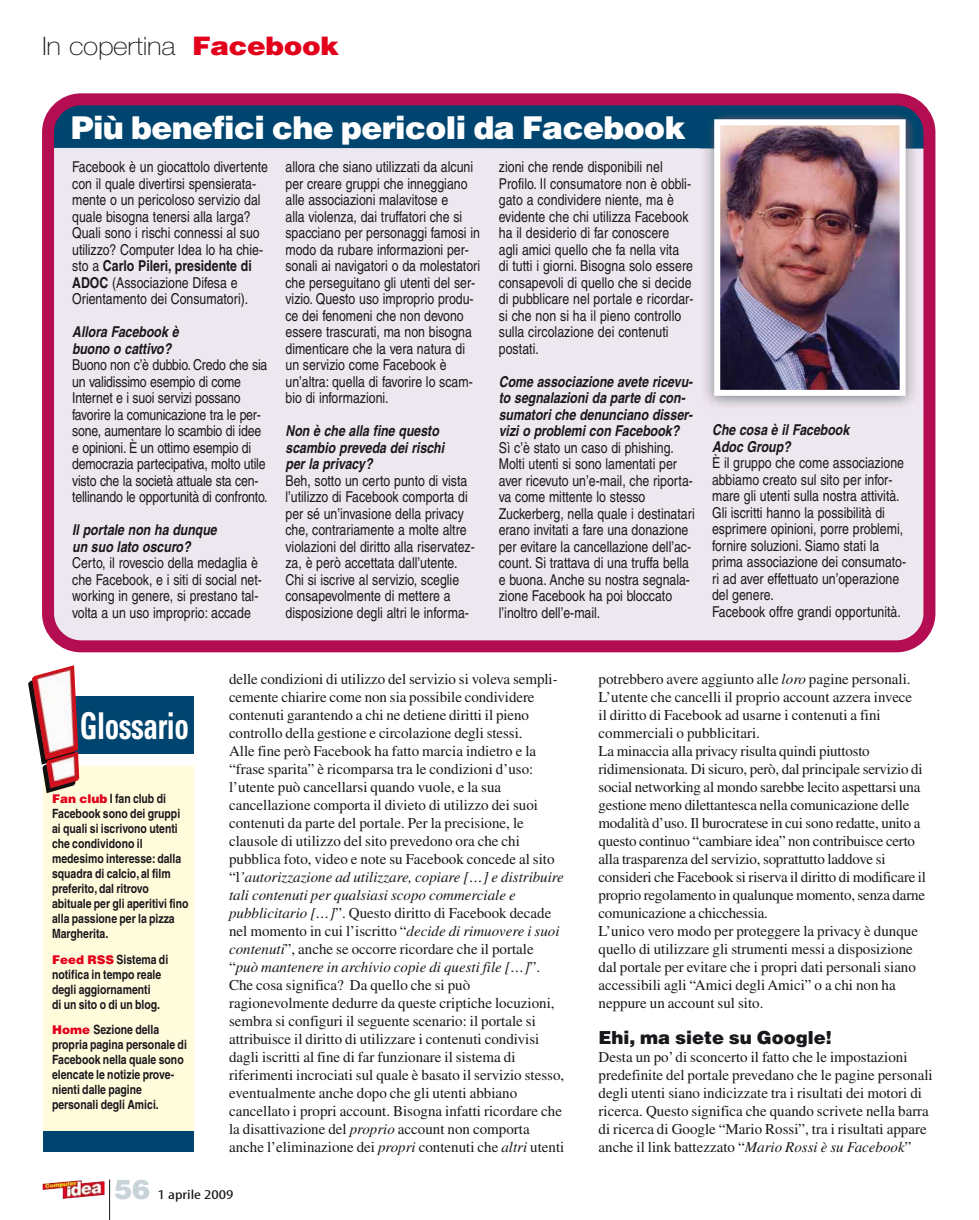
<style>
.page{position:relative;width:979px;height:1220px;background:#fff}
.page>*{position:absolute;margin:0;border:0;box-sizing:border-box;transform-origin:0 0}
.t1{font:700 condensed 36.9px "Univers LT";letter-spacing:-.02em;color:#fff;scale:.79 1}
.t2{font:900 31.5px "Helvetica LT";letter-spacing:-.02em;color:#fff}
.t3{font:100 25.5px "Helvetica Neue LT";letter-spacing:-.01em;color:#1a171c;scale:1.1 1}
.t4{font:900 18px "Helvetica LT";color:#1a171c}
.t5{font:15px/18px "Times LT";color:#1a171c}
.t6{font:condensed 15px/16.5px "Helvetica LT";color:#1a171c}
.t7{font:italic 700 condensed 15px/16.5px "Helvetica LT";color:#1a171c}
.t8{font:condensed 13.5px "Myriad";color:#1a171c;scale:1.4 1}
.t9{font:700 condensed 12.75px/15px "Helvetica LT";color:#1a171c}
.s1{font-family:"Helvetica LT";font-weight:900;color:#e2001a}
.s2{font-weight:700}
.s3{font-weight:900;font-stretch:normal;font-size:12px;color:#e2001a}
.s4{font-style:italic}
.s5{font-family:"Helvetica LT";font-weight:900;font-stretch:normal;font-size:27px;color:#c8d3d9}
</style>
<div class="page">
<img style="left:43px;top:1180px;width:62px;height:19px">
<hr style="left:109px;top:1179px;width:1px;height:41px;background:#1a171c">
<svg style="left:42px;top:93px;width:893px;height:559px;background:#d8cbda"></svg>
<img style="left:721px;top:126px;width:177px;height:263px">
<div style="left:714px;top:119px;width:191px;height:277px;border:6px solid #fff"></div>
<div style="left:44px;top:731px;width:150px;height:407px;background:#fffbdb"></div>
<div style="left:41px;top:696px;width:153px;height:64px;background:#00456f"></div>
<div style="left:44px;top:754px;width:150px;height:12px;background:#fff"></div>
<img style="left:28px;top:678px;width:37px;height:115px">
<img style="left:32px;top:665px;width:47px;height:123px">
<div style="left:43px;top:1131px;width:151px;height:21px;background:#00456f"></div>
<h3 class="t3" style="left:42px;top:31px;width:271px">In copertina <span class="s1">Facebook</span></h3>
<h2 class="t2" style="left:71px;top:112px;width:616px">Più benefici che pericoli da Facebook</h2>
<p class="t6" style="left:72px;top:160px;width:197px">Facebook è un giocattolo divertente con il quale divertirsi spensierata&shy;mente o un pericoloso servizio dal quale bisogna tenersi alla larga?<br>Quali sono i rischi connessi al suo utilizzo? Computer Idea lo ha chie&shy;sto a <span class="s2">Carlo Pileri, presidente di ADOC</span> (Associazione Difesa e Orientamento dei Consumatori).</p>
<p class="t7" style="left:72px;top:325px;width:108px">Allora Facebook è buono o cattivo?</p>
<p class="t6" style="left:72px;top:358px;width:197px">Buono non c’è dubbio. Credo che sia un validissimo esempio di come Internet e i suoi servizi possano favorire la comunicazione tra le per&shy;sone, aumentare lo scambio di idee e opinioni. È un ottimo esempio di democrazia partecipativa, molto utile visto che la società attuale sta cen&shy;tellinando le opportunità di confronto.</p>
<p class="t7" style="left:72px;top:523px;width:146px">Il portale non ha dunque un suo lato oscuro?</p>
<p class="t6" style="left:72px;top:556px;width:191px">Certo, il rovescio della medaglia è che Facebook, e i siti di social net&shy;working in genere, si prestano tal&shy;volta a un uso improprio: accade</p>
<p class="t6" style="left:285px;top:160px;width:196px">allora che siano utilizzati da alcuni per creare gruppi che inneggiano alle associazioni malavitose e<br>alla violenza, dai truffatori che si spacciano per personaggi famosi in modo da rubare informazioni per&shy;sonali ai navigatori o da molestatori che perseguitano gli utenti del ser&shy;vizio. Questo uso improprio produ&shy;ce dei fenomeni che non devono essere trascurati, ma non bisogna dimenticare che la vera natura di un servizio come Facebook è un’altra: quella di favorire lo scam&shy;bio di informazioni.</p>
<p class="t7" style="left:285px;top:424px;width:160px">Non è che alla fine questo scambio preveda dei rischi per la privacy?</p>
<p class="t6" style="left:285px;top:474px;width:191px">Beh, sotto un certo punto di vista l’utilizzo di Facebook comporta di per sé un’invasione della privacy che, contrariamente a molte altre violazioni del diritto alla riservatez&shy;za, è però accettata dall’utente.<br>Chi si iscrive al servizio, sceglie consapevolmente di mettere a disposizione degli altri le informa-</p>
<p class="t6" style="left:499px;top:160px;width:196px">zioni che rende disponibili nel<br>Profilo. Il consumatore non è obbli&shy;gato a condividere niente, ma è evidente che chi utilizza Facebook ha il desiderio di far conoscere<br>agli amici quello che fa nella vita<br>di tutti i giorni. Bisogna solo essere consapevoli di quello che si decide di pubblicare nel portale e ricordar&shy;si che non si ha il pieno controllo sulla circolazione dei contenuti postati.</p>
<p class="t7" style="left:499px;top:375px;width:196px">Come associazione avete ricevu&shy;to segnalazioni da parte di con&shy;sumatori che denunciano disser&shy;vizi o problemi con Facebook?</p>
<p class="t6" style="left:499px;top:441px;width:197px">Sì c’è stato un caso di phishing.<br>Molti utenti si sono lamentati per aver ricevuto un’e-mail, che riporta&shy;va come mittente lo stesso Zuckerberg, nella quale i destinatari erano invitati a fare una donazione per evitare la cancellazione dell’ac&shy;count. Si trattava di una truffa bella e buona. Anche su nostra segnala&shy;zione Facebook ha poi bloccato l’inoltro dell’e-mail.</p>
<p class="t7" style="left:712px;top:423px;width:139px">Che cosa è il Facebook<br>Adoc Group?</p>
<p class="t6" style="left:712px;top:456px;width:196px">È il gruppo che come associazione abbiamo creato sul sito per infor&shy;mare gli utenti sulla nostra attività.<br>Gli iscritti hanno la possibilità di esprimere opinioni, porre problemi, fornire soluzioni. Siamo stati la prima associazione dei consumato&shy;ri ad aver effettuato un’operazione del genere.<br>Facebook offre grandi opportunità.</p>
<h1 class="t1" style="left:80px;top:703px;width:140px">Glossario</h1>
<p class="t9" style="left:52px;top:792px;width:138px"><span class="s3">Fan club</span> I fan club di<br>Facebook sono dei gruppi ai quali si iscrivono utenti che condividono il medesimo interesse: dalla squadra di calcio, al film preferito, dal ritrovo abituale per gli aperitivi fino alla passione per la pizza<br>Margherita.</p>
<p class="t9" style="left:52px;top:953px;width:118px"><span class="s3">Feed RSS</span> Sistema di notifica in tempo reale degli aggiornamenti<br>di un sito o di un blog.</p>
<p class="t9" style="left:52px;top:1024px;width:136px"><span class="s3">Home</span> Sezione della propria pagina personale di<br>Facebook nella quale sono elencate le notizie prove&shy;nienti dalle pagine personali degli Amici.</p>
<p class="t5" style="left:229px;top:671px;width:337px">delle condizioni di utilizzo del servizio si voleva sempli&shy;cemente chiarire come non sia possibile condividere contenuti garantendo a chi ne detiene diritti il pieno controllo della gestione e circolazione degli stessi.<br>Alle fine però Facebook ha fatto marcia indietro e la “frase sparita” è ricomparsa tra le condizioni d’uso: l’utente può cancellarsi quando vuole, e la sua cancellazione comporta il divieto di utilizzo dei suoi contenuti da parte del portale. Per la precisione, le clausole di utilizzo del sito prevedono ora che chi pubblica foto, video e note su Facebook concede al sito “l<span class="s4">’autorizzazione ad utilizzare, copiare […] e distribuire tali contenuti per qualsiasi scopo commerciale e pubblicitario […]</span>”. Questo diritto di Facebook decade nel momento in cui l’iscritto “<span class="s4">decide di rimuovere i suoi contenuti</span>”, anche se occorre ricordare che il portale “<span class="s4">può mantenere in archivio copie di questi file […]</span>”.<br>Che cosa significa? Da quello che si può ragionevolmente dedurre da queste criptiche locuzioni, sembra si configuri il seguente scenario: il portale si attribuisce il diritto di utilizzare i contenuti condivisi dagli iscritti al fine di far funzionare il sistema di riferimenti incrociati sul quale è basato il servizio stesso, eventualmente anche dopo che gli utenti abbiano cancellato i propri account. Bisogna infatti ricordare che la disattivazione del <span class="s4">proprio</span> account non comporta anche l’eliminazione dei <span class="s4">propri</span> contenuti che <span class="s4">altri</span> utenti</p>
<p class="t5" style="left:598px;top:671px;width:329px">potrebbero avere aggiunto alle <span class="s4">loro</span> pagine personali.<br>L’utente che cancelli il proprio account azzera invece<br>il diritto di Facebook ad usarne i contenuti a fini commerciali o pubblicitari.<br>La minaccia alla privacy risulta quindi piuttosto ridimensionata. Di sicuro, però, dal principale servizio di social networking al mondo sarebbe lecito aspettarsi una gestione meno dilettantesca nella comunicazione delle modalità d’uso. Il burocratese in cui sono redatte, unito a questo continuo “cambiare idea” non contribuisce certo alla trasparenza del servizio, soprattutto laddove si consideri che Facebook si riserva il diritto di modificare il proprio regolamento in qualunque momento, senza darne comunicazione a chicchessia.<br>L’unico vero modo per proteggere la privacy è dunque quello di utilizzare gli strumenti messi a disposizione dal portale per evitare che i propri dati personali siano accessibili agli “Amici degli Amici” o a chi non ha neppure un account sul sito.</p>
<p class="t4" style="left:598px;top:1029px;width:235px">Ehi, ma siete su Google!</p>
<p class="t5" style="left:598px;top:1049px;width:336px">Desta un po’ di sconcerto il fatto che le impostazioni predefinite del portale prevedano che le pagine personali degli utenti siano indicizzate tra i risultati dei motori di ricerca. Questo significa che quando scrivete nella barra di ricerca di Google “Mario Rossi”, tra i risultati appare anche il link battezzato “<span class="s4">Mario Rossi è su Facebook</span>”</p>
<p class="t8" style="left:114px;top:1186px;width:87px"><span class="s5">56</span> 1 aprile 2009</p>
</div>
